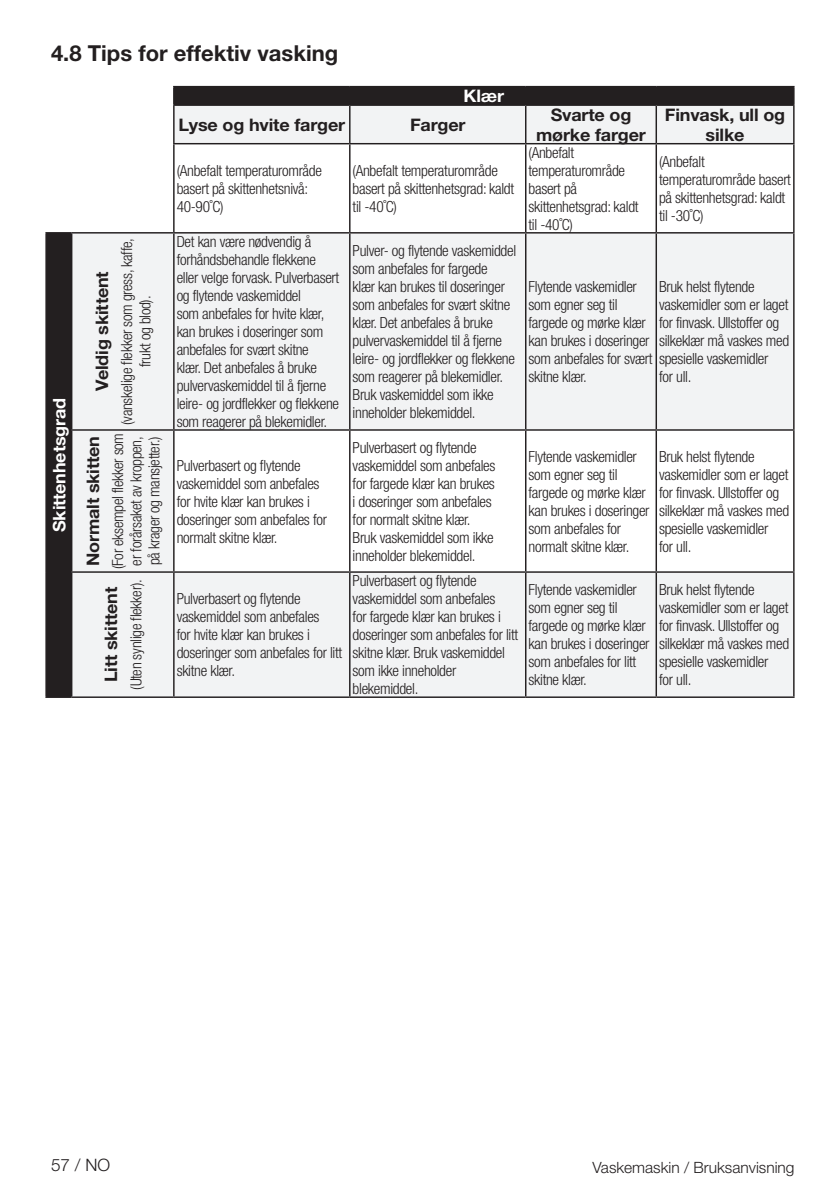
<style>
.page{position:relative;width:840px;height:1191px;background:#fff}
.page>*{position:absolute;margin:0;border:0;box-sizing:border-box;transform-origin:0 0}
.Konu_Baslik_ic{font:700 22px "Helvetica Neue LT Pro";color:#231f20}
.TeknikTablo{font:700 17.2px/20px "Helvetica Neue LT Pro";letter-spacing:-.01em;color:#231f20;text-align:center;scale:1.04 1}
.TeknikTablo-2{font:700 17.2px "Helvetica Neue LT Pro";letter-spacing:-.01em;color:#fff;scale:1.04 1}
.t1{font:300 17.2px "Helvetica Neue LT Pro";color:#231f20}
.t2{font:300 15.6px "Helvetica Neue LT Pro";color:#231f20}
.TeknikTablo-3{font:300 condensed 15.4px/18px "Helvetica Neue LT Pro";letter-spacing:-.02em;color:#231f20}
</style>
<div class="page">
<svg style="left:47px;top:87px;width:745px;height:609px;fill:#231f20"></svg>
<svg style="left:72px;top:105px;width:720px;height:591px;fill:#f2f3f4"></svg>
<svg style="left:792px;top:87px;width:2px;height:17px"></svg>
<hr style="left:45px;top:696px;width:27px;height:2px;background:#231f20">
<svg style="left:173px;top:87px;width:1px;height:17px"></svg>
<hr style="left:173px;top:86px;width:176px;height:1px;background:#231f20">
<hr style="left:349px;top:86px;width:176px;height:1px;background:#231f20">
<hr style="left:525px;top:86px;width:131px;height:1px;background:#231f20">
<hr style="left:656px;top:86px;width:138px;height:1px;background:#231f20">
<hr style="left:173px;top:106px;width:1px;height:37px;background:#231f20">
<hr style="left:173px;top:104px;width:176px;height:2px;background:#231f20">
<hr style="left:349px;top:106px;width:1px;height:37px;background:#231f20">
<hr style="left:349px;top:104px;width:176px;height:2px;background:#231f20">
<hr style="left:524px;top:106px;width:2px;height:37px;background:#231f20">
<hr style="left:525px;top:104px;width:131px;height:2px;background:#231f20">
<hr style="left:655px;top:106px;width:1px;height:37px;background:#231f20">
<hr style="left:792px;top:106px;width:2px;height:37px;background:#231f20">
<hr style="left:656px;top:104px;width:138px;height:2px;background:#231f20">
<hr style="left:173px;top:144px;width:1px;height:88px;background:#231f20">
<hr style="left:173px;top:143px;width:176px;height:1px;background:#231f20">
<hr style="left:349px;top:144px;width:1px;height:88px;background:#231f20">
<hr style="left:349px;top:143px;width:176px;height:1px;background:#231f20">
<hr style="left:524px;top:144px;width:2px;height:88px;background:#231f20">
<hr style="left:525px;top:143px;width:131px;height:1px;background:#231f20">
<hr style="left:655px;top:144px;width:1px;height:88px;background:#231f20">
<hr style="left:792px;top:144px;width:2px;height:88px;background:#231f20">
<hr style="left:656px;top:143px;width:138px;height:1px;background:#231f20">
<hr style="left:45px;top:233px;width:2px;height:197px;background:#231f20">
<hr style="left:45px;top:430px;width:2px;height:142px;background:#231f20">
<hr style="left:45px;top:572px;width:2px;height:124px;background:#231f20">
<svg style="left:45px;top:232px;width:27px;height:1px"></svg>
<hr style="left:71px;top:233px;width:1px;height:196px;background:#231f20">
<hr style="left:72px;top:232px;width:102px;height:1px;background:#231f20">
<hr style="left:173px;top:233px;width:1px;height:196px;background:#231f20">
<hr style="left:174px;top:232px;width:175px;height:1px;background:#231f20">
<hr style="left:349px;top:233px;width:1px;height:196px;background:#231f20">
<hr style="left:349px;top:232px;width:176px;height:1px;background:#231f20">
<hr style="left:524px;top:233px;width:2px;height:196px;background:#231f20">
<hr style="left:525px;top:232px;width:131px;height:1px;background:#231f20">
<hr style="left:655px;top:233px;width:1px;height:196px;background:#231f20">
<hr style="left:792px;top:233px;width:2px;height:196px;background:#231f20">
<hr style="left:656px;top:232px;width:138px;height:1px;background:#231f20">
<hr style="left:71px;top:431px;width:1px;height:140px;background:#231f20">
<hr style="left:71px;top:429px;width:103px;height:2px;background:#231f20">
<hr style="left:173px;top:431px;width:1px;height:140px;background:#231f20">
<hr style="left:174px;top:429px;width:175px;height:2px;background:#231f20">
<hr style="left:349px;top:431px;width:1px;height:140px;background:#231f20">
<hr style="left:349px;top:429px;width:176px;height:2px;background:#231f20">
<hr style="left:524px;top:431px;width:2px;height:140px;background:#231f20">
<hr style="left:525px;top:429px;width:131px;height:2px;background:#231f20">
<hr style="left:655px;top:431px;width:1px;height:140px;background:#231f20">
<hr style="left:792px;top:431px;width:2px;height:140px;background:#231f20">
<hr style="left:656px;top:429px;width:138px;height:2px;background:#231f20">
<hr style="left:71px;top:573px;width:1px;height:123px;background:#231f20">
<hr style="left:71px;top:571px;width:103px;height:2px;background:#231f20">
<hr style="left:72px;top:696px;width:102px;height:2px;background:#231f20">
<hr style="left:173px;top:573px;width:1px;height:123px;background:#231f20">
<hr style="left:174px;top:571px;width:175px;height:2px;background:#231f20">
<hr style="left:174px;top:696px;width:175px;height:2px;background:#231f20">
<hr style="left:349px;top:573px;width:1px;height:123px;background:#231f20">
<hr style="left:349px;top:571px;width:176px;height:2px;background:#231f20">
<hr style="left:349px;top:696px;width:176px;height:2px;background:#231f20">
<hr style="left:524px;top:573px;width:2px;height:123px;background:#231f20">
<hr style="left:525px;top:571px;width:131px;height:2px;background:#231f20">
<hr style="left:525px;top:696px;width:131px;height:2px;background:#231f20">
<hr style="left:655px;top:573px;width:1px;height:123px;background:#231f20">
<hr style="left:792px;top:573px;width:2px;height:123px;background:#231f20">
<hr style="left:656px;top:571px;width:138px;height:2px;background:#231f20">
<hr style="left:656px;top:696px;width:138px;height:2px;background:#231f20">
<p class="Konu_Baslik_ic" style="left:51px;top:40px;width:288px">4.8 Tips for effektiv vasking</p>
<p class="TeknikTablo-2" style="left:463px;top:86px;width:40px">Klær</p>
<p class="TeknikTablo-2" style="left:49px;top:532px;width:130px;rotate:-90deg">Skittenhetsgrad</p>
<p class="TeknikTablo" style="left:91px;top:391px;width:117px;rotate:-90deg">Veldig skittent</p>
<p class="TeknikTablo" style="left:178px;top:114px;width:162px">Lyse og hvite farger</p>
<p class="TeknikTablo" style="left:410px;top:114px;width:55px">Farger</p>
<p class="TeknikTablo" style="left:536px;top:104px;width:107px">Svarte og mørke farger</p>
<p class="TeknikTablo" style="left:664px;top:104px;width:117px">Finvask, ull og silke</p>
<p class="TeknikTablo-3" style="left:176px;top:161px;width:147px">(Anbefalt temperaturområde basert på skittenhetsnivå:<br>40-90˚C)</p>
<p class="TeknikTablo-3" style="left:352px;top:161px;width:163px">(Anbefalt temperaturområde basert på skittenhetsgrad: kaldt til -40˚C)</p>
<p class="TeknikTablo-3" style="left:528px;top:143px;width:111px">(Anbefalt temperaturområde basert på skittenhetsgrad: kaldt til -40˚C)</p>
<p class="TeknikTablo-3" style="left:658px;top:152px;width:133px">(Anbefalt temperaturområde basert på skittenhetsgrad: kaldt til -30˚C)</p>
<p class="TeknikTablo-3" style="left:118px;top:425px;width:188px;text-align:center;rotate:-90deg">(vanskelige flekker som gress, kaffe, frukt og blod).</p>
<p class="TeknikTablo-3" style="left:176px;top:232px;width:164px">Det kan være nødvendig å forhåndsbehandle flekkene eller velge forvask. Pulverbasert og flytende vaskemiddel<br>som anbefales for hvite klær, kan brukes i doseringer som anbefales for svært skitne<br>klær. Det anbefales å bruke pulvervaskemiddel til å fjerne leire- og jordflekker og flekkene som reagerer på blekemidler.</p>
<p class="TeknikTablo-3" style="left:352px;top:241px;width:165px">Pulver- og flytende vaskemiddel som anbefales for fargede<br>klær kan brukes til doseringer som anbefales for svært skitne klær. Det anbefales å bruke pulvervaskemiddel til å fjerne leire- og jordflekker og flekkene som reagerer på blekemidler.<br>Bruk vaskemiddel som ikke inneholder blekemiddel.</p>
<p class="TeknikTablo-3" style="left:658px;top:277px;width:131px">Bruk helst flytende vaskemidler som er laget for finvask. Ullstoffer og silkeklær må vaskes med</p>
<p class="TeknikTablo-3" style="left:658px;top:367px;width:34px">for ull.</p>
<p class="TeknikTablo-3" style="left:528px;top:277px;width:241px">Flytende vaskemidler<br>som egner seg til<br>fargede og mørke klær<br>kan brukes i doseringer<br>som anbefales for svært spesielle vaskemidler skitne klær.</p>
<p class="TeknikTablo" style="left:82px;top:566px;width:126px;rotate:-90deg">Normalt skitten</p>
<p class="TeknikTablo-3" style="left:109px;top:569px;width:137px;rotate:-90deg">(For eksempel flekker som er forårsaket av kroppen, på krager og mansjetter.)</p>
<p class="TeknikTablo" style="left:100px;top:682px;width:93px;rotate:-90deg">Litt skittent</p>
<p class="TeknikTablo-3" style="left:127px;top:689px;width:111px;rotate:-90deg">(Uten synlige flekker).</p>
<p class="TeknikTablo-3" style="left:176px;top:456px;width:152px">Pulverbasert og flytende vaskemiddel som anbefales for hvite klær kan brukes i doseringer som anbefales for normalt skitne klær.</p>
<p class="TeknikTablo-3" style="left:176px;top:590px;width:167px">Pulverbasert og flytende vaskemiddel som anbefales<br>for hvite klær kan brukes i doseringer som anbefales for litt skitne klær.</p>
<p class="TeknikTablo-3" style="left:352px;top:438px;width:144px">Pulverbasert og flytende vaskemiddel som anbefales for fargede klær kan brukes i doseringer som anbefales for normalt skitne klær.<br>Bruk vaskemiddel som ikke inneholder blekemiddel.</p>
<p class="TeknikTablo-3" style="left:528px;top:447px;width:122px">Flytende vaskemidler som egner seg til fargede og mørke klær kan brukes i doseringer som anbefales for normalt skitne klær.</p>
<p class="TeknikTablo-3" style="left:658px;top:447px;width:131px">Bruk helst flytende vaskemidler som er laget for finvask. Ullstoffer og silkeklær må vaskes med spesielle vaskemidler<br>for ull.</p>
<p class="TeknikTablo-3" style="left:352px;top:572px;width:167px">Pulverbasert og flytende vaskemiddel som anbefales<br>for fargede klær kan brukes i doseringer som anbefales for litt skitne klær. Bruk vaskemiddel som ikke inneholder blekemiddel.</p>
<p class="TeknikTablo-3" style="left:528px;top:581px;width:122px">Flytende vaskemidler som egner seg til fargede og mørke klær kan brukes i doseringer som anbefales for litt skitne klær.</p>
<p class="TeknikTablo-3" style="left:658px;top:581px;width:131px">Bruk helst flytende vaskemidler som er laget for finvask. Ullstoffer og silkeklær må vaskes med spesielle vaskemidler<br>for ull.</p>
<p class="t1" style="left:51px;top:1154px;width:60px">57 / NO</p>
<p class="t2" style="left:592px;top:1158px;width:203px">Vaskemaskin / Bruksanvisning</p>
</div>
